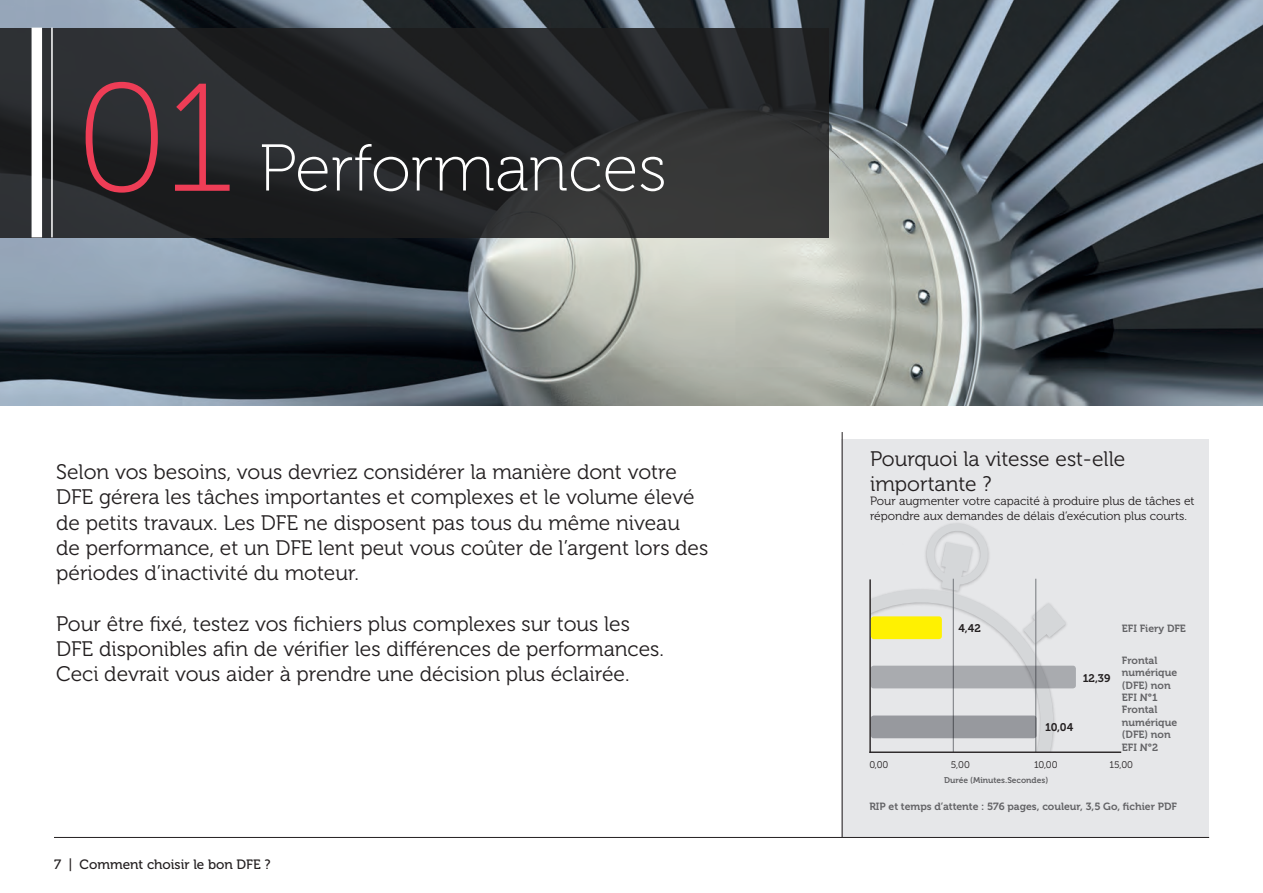
<style>
.page{position:relative;width:1263px;height:893px;background:#fff}
.page>*{position:absolute;margin:0;border:0;box-sizing:border-box;transform-origin:0 0}
.t1{font:153px "Museo 100";color:#ee3d56}
.t2{font:66px "Museo 100";color:#fff}
.t3{font:21px/25.2px "Museo 300";color:#231f20}
.t4{font:13.5px "Museo 500";color:#231f20}
.t5{font:12px/14.4px "Museo 300";color:#231f20}
.t6{font:11.1px "Museo 700";color:#231f20}
.t7{font:10.35px/12.5px "Museo 700";color:#636366}
.t8{font:9.75px "Museo 300";color:#231f20}
.t9{font:8.4px "Museo 700";color:#636366}
</style>
<div class="page">
<div style="left:842px;top:439px;width:367px;height:398px;background:#e6e7e9"></div>
<hr style="left:842px;top:432px;width:1px;height:405px;background:#231f20">
<img style="left:0;top:0;width:1263px;height:405px">
<hr style="left:54px;top:837px;width:1155px;height:1px;background:#231f20">
<svg style="left:871px;top:523px;width:195px;height:228px"></svg>
<hr style="left:953px;top:579px;width:1px;height:173px;background:#74777b">
<hr style="left:1035px;top:579px;width:1px;height:173px;background:#74777b">
<div style="left:871px;top:666px;width:205px;height:22px;background:#a9abaf;border-radius:3px"></div>
<div style="left:871px;top:715px;width:166px;height:23px;background:#97999e;border-radius:3px"></div>
<hr style="left:869px;top:751px;width:252px;height:2px;background:#231f20">
<hr style="left:869px;top:579px;width:2px;height:174px;background:#231f20">
<div style="left:871px;top:616px;width:71px;height:23px;background:#fff101;border-radius:3px"></div>
<svg style="left:0;top:28px;width:829px;height:209px;background:#27282a"></svg>
<hr style="left:51px;top:28px;width:2px;height:209px;background:#fff">
<div style="left:32px;top:28px;width:10px;height:209px;background:#fff"></div>
<h1 class="t1" style="left:76px;top:57px;width:160px">01</h1>
<h2 class="t2" style="left:259px;top:133px;width:409px">Performances</h2>
<p class="t3" style="left:56px;top:460px;width:654px">Selon vos besoins, vous devriez considérer la manière dont votre DFE gérera les tâches importantes et complexes et le volume élevé de petits travaux. Les DFE ne disposent pas tous du même niveau de performance, et un DFE lent peut vous coûter de l’argent lors des périodes d’inactivité du moteur.</p>
<p class="t3" style="left:56px;top:611px;width:609px">Pour être fixé, testez vos fichiers plus complexes sur tous les<br>DFE disponibles afin de vérifier les différences de performances.<br>Ceci devrait vous aider à prendre une décision plus éclairée.</p>
<p class="t4" style="left:54px;top:857px;width:218px">7 | Comment choisir le bon DFE ?</p>
<p class="t3" style="left:870px;top:446px;width:257px">Pourquoi la vitesse est-elle importante ?</p>
<p class="t5" style="left:870px;top:494px;width:326px">Pour augmenter votre capacité à produire plus de tâches et répondre aux demandes de délais d’exécution plus courts.</p>
<p class="t6" style="left:958px;top:622px;width:24px">4,42</p>
<p class="t6" style="left:1083px;top:672px;width:29px">12,39</p>
<p class="t6" style="left:1045px;top:721px;width:30px">10,04</p>
<p class="t7" style="left:1122px;top:622px;width:66px">EFI Fiery DFE</p>
<p class="t7" style="left:1122px;top:654px;width:57px">Frontal numérique (DFE) non<br>EFI N°1</p>
<p class="t7" style="left:1122px;top:703px;width:57px">Frontal numérique (DFE) non<br>EFI N°2</p>
<p class="t8" style="left:869px;top:759px;width:21px">0,00</p>
<p class="t8" style="left:951px;top:759px;width:20px">5,00</p>
<p class="t8" style="left:1034px;top:759px;width:25px">10,00</p>
<p class="t8" style="left:1109px;top:759px;width:25px">15,00</p>
<p class="t9" style="left:944px;top:776px;width:106px">Durée (Minutes.Secondes)</p>
<p class="t7" style="left:869px;top:800px;width:309px">RIP et temps d’attente : 576 pages, couleur, 3,5 Go, fichier PDF</p>
</div>
